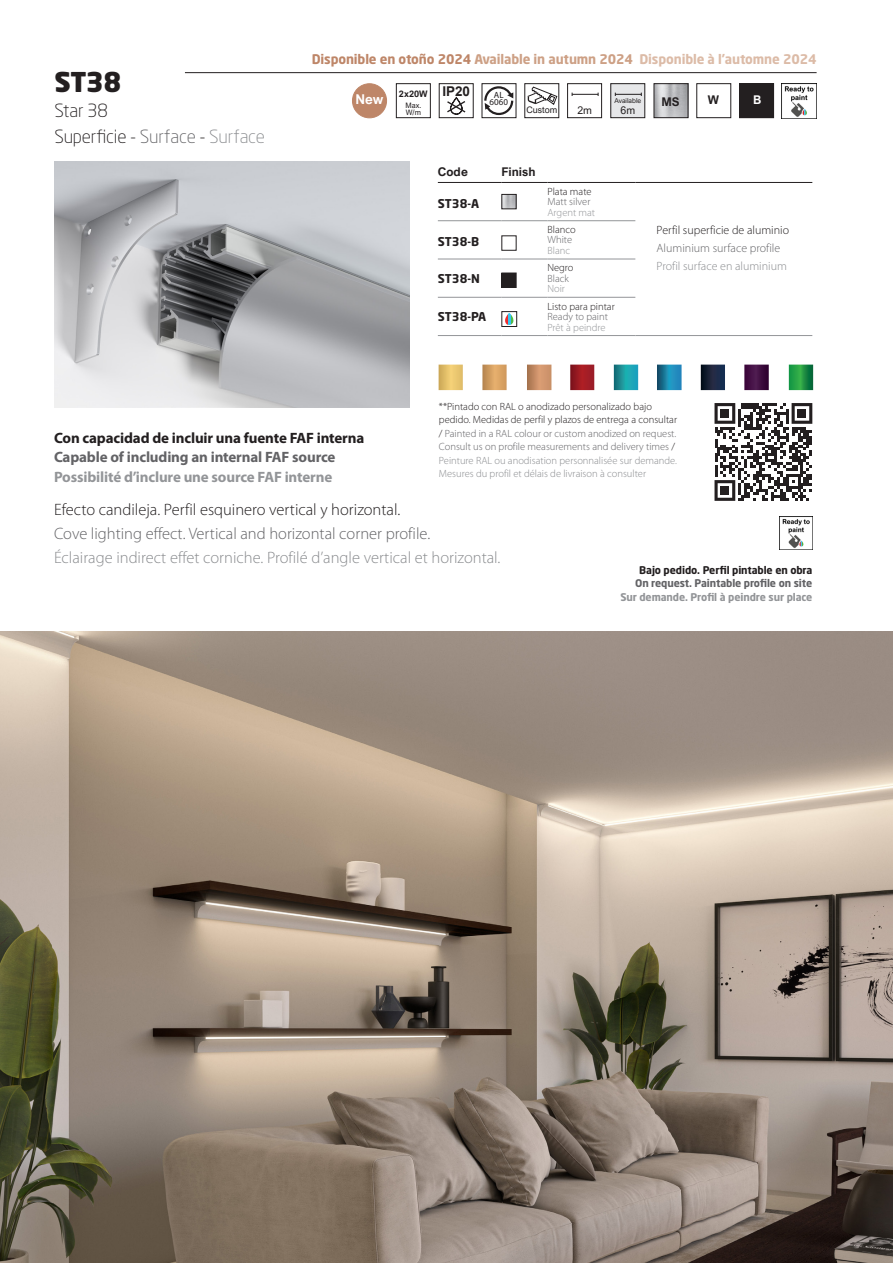
<style>
.page{position:relative;width:893px;height:1263px;background:#fff}
.page>*{position:absolute;margin:0;border:0;box-sizing:border-box;transform-origin:0 0}
.t1{font:900 27px "Neo Sans Std";color:#231f20}
.t2{font:300 18px "Neo Sans Std";letter-spacing:-.01em;color:#231f20}
.CAST_8_pt_myriad_light{font:300 16.5px "Myriad Pro";color:#8a8c8f}
.CAST_8_pt_myriad_light-2{font:300 16.5px "Myriad Pro";color:#636366}
.CAST_8_pt_myriad_light-3{font:300 16.5px "Myriad Pro";color:#231f20}
.t3{font:700 15px "Myriad Pro";letter-spacing:-.01em;color:#231f20}
.t4{font:700 15px "Myriad Pro";letter-spacing:-.01em;color:#939598}
.t5{font:700 15px "Myriad Pro";letter-spacing:-.01em;color:#636366}
.t6{font:700 13.5px "Arial";color:#231f20}
.t7{font:700 13.5px "Arial Nova";color:#fff}
.t8{font:700 13.2px "Neo Sans Std";letter-spacing:-.01em;color:#dcbba7}
.CAST_8_pt_myriad_light-4{font:300 12px "Myriad Pro";color:#231f20}
.REFERENCIA_22{font:700 12px "Neo Sans Std";color:#231f20}
.FR_8_pt_myriad_light{font:300 12px "Myriad Pro";color:#8a8c8f}
.FR_8_pt_myriad_light-2{font:300 12px "Myriad Pro";color:#636366}
.Cos_de_text_negreta{font:700 12px "Arial Nova";color:#231f20}
.t9{font:700 12px "Arial Nova";color:#fff}
.CAST_8_pt_myriad_light-5{font:300 10.5px/13.5px "Myriad Pro";color:#231f20}
.Cos_de_text_normal{font:300 10.5px "Myriad Pro";color:#231f20}
.t10{font:700 10.5px "Neo Sans Std";letter-spacing:-.01em;color:#939598}
.t11{font:700 10.5px "Neo Sans Std";letter-spacing:-.01em;color:#636366}
.Cos_de_text_normal-2{font:300 10.5px "Myriad Pro";color:#636366}
.t12{font:700 10.5px "Neo Sans Std";letter-spacing:-.01em;color:#231f20}
.Cos_de_text_normal-3{font:300 10.5px "Myriad Pro";color:#939598}
.t13{font:10.5px "Arial Nova";color:#231f20}
.t14{font:9px/7.5px "Myriad Pro";color:#231f20;text-align:center}
.t15{font:9px "Arial Nova";color:#231f20}
.t16{font:700 9px "Arial Nova";color:#231f20}
.t17{font:7.5px "Arial Nova";color:#231f20}
.t18{font:6.75px "Arial Nova";color:#231f20}
.s1{color:#636366}
.s2{color:#8a8c8f}
.s3{color:#be8668}
.s4{color:#cda085}
</style>
<div class="page">
<hr style="left:185px;top:72px;width:632px;height:1px;background:#231f20">
<div style="left:396px;top:83px;width:35px;height:35px;border:1px solid #231f20"></div>
<svg style="left:447px;top:97px;width:19px;height:18px"></svg>
<div style="left:439px;top:83px;width:34px;height:35px;border:1px solid #231f20"></div>
<svg style="left:484px;top:86px;width:30px;height:30px"></svg>
<div style="left:482px;top:83px;width:34px;height:35px;border:1px solid #231f20"></div>
<div style="left:524px;top:83px;width:35px;height:35px;border:1px solid #231f20"></div>
<svg style="left:527px;top:87px;width:30px;height:18px"></svg>
<div style="left:567px;top:83px;width:35px;height:35px;border:1px solid #231f20"></div>
<svg style="left:572px;top:93px;width:27px;height:3px"></svg>
<div style="left:611px;top:84px;width:34px;height:34px;background:#e6e7e9"></div>
<div style="left:610px;top:83px;width:35px;height:35px;border:1px solid #231f20"></div>
<svg style="left:615px;top:93px;width:27px;height:3px"></svg>
<img style="left:656px;top:85px;width:30px;height:31px">
<div style="left:654px;top:83px;width:34px;height:35px;border:1px solid #231f20"></div>
<div style="left:696px;top:83px;width:35px;height:35px;border:1px solid #231f20"></div>
<div style="left:740px;top:84px;width:34px;height:34px;background:#231f20"></div>
<div style="left:739px;top:83px;width:35px;height:35px;border:1px solid #231f20"></div>
<img style="left:438px;top:364px;width:376px;height:27px">
<svg style="left:714px;top:403px;width:98px;height:98px"></svg>
<div style="left:720px;top:409px;width:9px;height:9px;background:#231f20"></div>
<div style="left:797px;top:409px;width:9px;height:9px;background:#231f20"></div>
<div style="left:720px;top:486px;width:9px;height:9px;background:#231f20"></div>
<div style="left:352px;top:84px;width:35px;height:34px;background:#be8668;border-radius:50%"></div>
<div style="left:352px;top:83px;width:35px;height:35px;border:1px solid #be8668;border-radius:50%"></div>
<img style="left:0;top:631px;width:893px;height:632px">
<hr style="left:438px;top:182px;width:64px;height:1px;background:#231f20">
<hr style="left:502px;top:182px;width:45px;height:1px;background:#231f20">
<hr style="left:547px;top:182px;width:88px;height:1px;background:#231f20">
<hr style="left:635px;top:182px;width:177px;height:1px;background:#231f20">
<hr style="left:438px;top:220px;width:64px;height:1px;background:#939598">
<hr style="left:502px;top:220px;width:45px;height:1px;background:#939598">
<hr style="left:547px;top:220px;width:88px;height:1px;background:#939598">
<hr style="left:438px;top:259px;width:64px;height:1px;background:#939598">
<hr style="left:502px;top:259px;width:45px;height:1px;background:#939598">
<hr style="left:547px;top:259px;width:88px;height:1px;background:#939598">
<hr style="left:438px;top:297px;width:64px;height:1px;background:#939598">
<hr style="left:502px;top:297px;width:45px;height:1px;background:#939598">
<hr style="left:547px;top:297px;width:88px;height:1px;background:#939598">
<hr style="left:438px;top:335px;width:64px;height:1px;background:#939598">
<hr style="left:502px;top:335px;width:45px;height:1px;background:#939598">
<hr style="left:547px;top:335px;width:88px;height:1px;background:#939598">
<hr style="left:635px;top:335px;width:177px;height:1px;background:#939598">
<img style="left:504px;top:196px;width:10px;height:11px">
<div style="left:502px;top:194px;width:14px;height:15px;border:1px solid #231f20"></div>
<div style="left:502px;top:273px;width:14px;height:14px;background:#231f20"></div>
<div style="left:502px;top:273px;width:14px;height:15px;border:1px solid #231f20"></div>
<svg style="left:505px;top:313px;width:9px;height:12px"></svg>
<div style="left:502px;top:311px;width:15px;height:16px;border:1px solid #231f20"></div>
<img style="left:54px;top:161px;width:356px;height:247px">
<img style="left:782px;top:83px;width:35px;height:35px">
<img style="left:779px;top:517px;width:33px;height:33px">
<p class="t1" style="left:55px;top:65px;width:68px">ST38</p>
<p class="t2" style="left:54px;top:100px;width:55px">Star 38</p>
<p class="t2" style="left:54px;top:126px;width:212px">Superficie - <span class="s1">Surface</span> - <span class="s2">Surface</span></p>
<p class="t8" style="left:312px;top:51px;width:506px"><span class="s3">Disponible en otoño 2024</span> <span class="s4">Available in autumn 2024</span> Disponible à l'automne 2024</p>
<p class="t7" style="left:356px;top:92px;width:29px">New</p>
<p class="t16" style="left:399px;top:89px;width:30px">2x20W</p>
<p class="t17" style="left:405px;top:101px;width:17px">Max.</p>
<p class="t17" style="left:406px;top:108px;width:17px">W/m</p>
<p class="t6" style="left:442px;top:82px;width:29px">IP20</p>
<p class="t14" style="left:490px;top:91px;width:20px">AL<br>6060</p>
<p class="t18" style="left:614px;top:96px;width:28px">Available</p>
<p class="Cos_de_text_negreta" style="left:661px;top:95px;width:20px">MS</p>
<p class="Cos_de_text_negreta" style="left:708px;top:93px;width:13px">W</p>
<p class="t9" style="left:753px;top:93px;width:10px">B</p>
<p class="t15" style="left:526px;top:105px;width:32px">Custom</p>
<p class="t13" style="left:577px;top:104px;width:16px">2m</p>
<p class="t13" style="left:621px;top:104px;width:16px">6m</p>
<p class="Cos_de_text_negreta" style="left:438px;top:165px;width:32px">Code</p>
<p class="Cos_de_text_negreta" style="left:502px;top:165px;width:35px">Finish</p>
<p class="REFERENCIA_22" style="left:438px;top:196px;width:43px">ST38-A</p>
<p class="REFERENCIA_22" style="left:438px;top:234px;width:43px">ST38-B</p>
<p class="REFERENCIA_22" style="left:438px;top:271px;width:43px">ST38-N</p>
<p class="REFERENCIA_22" style="left:438px;top:309px;width:50px">ST38-PA</p>
<p class="Cos_de_text_normal" style="left:547px;top:185px;width:46px">Plata mate</p>
<p class="Cos_de_text_normal-2" style="left:547px;top:195px;width:45px">Matt silver</p>
<p class="Cos_de_text_normal-3" style="left:547px;top:206px;width:49px">Argent mat</p>
<p class="Cos_de_text_normal" style="left:547px;top:223px;width:30px">Blanco</p>
<p class="Cos_de_text_normal-2" style="left:547px;top:234px;width:26px">White</p>
<p class="Cos_de_text_normal-3" style="left:547px;top:244px;width:24px">Blanc</p>
<p class="Cos_de_text_normal" style="left:547px;top:261px;width:27px">Negro</p>
<p class="Cos_de_text_normal-2" style="left:547px;top:272px;width:23px">Black</p>
<p class="Cos_de_text_normal-3" style="left:547px;top:282px;width:19px">Noir</p>
<p class="Cos_de_text_normal" style="left:547px;top:300px;width:69px">Listo para pintar</p>
<p class="Cos_de_text_normal-2" style="left:547px;top:310px;width:62px">Ready to paint</p>
<p class="Cos_de_text_normal-3" style="left:547px;top:321px;width:60px">Prêt à peindre</p>
<p class="CAST_8_pt_myriad_light-4" style="left:657px;top:223px;width:134px">Perfil superficie de aluminio</p>
<p class="FR_8_pt_myriad_light-2" style="left:657px;top:241px;width:125px">Aluminium surface profile</p>
<p class="FR_8_pt_myriad_light" style="left:657px;top:259px;width:132px">Profil surface en aluminium</p>
<p class="t3" style="left:54px;top:428px;width:312px">Con capacidad de incluir una fuente FAF interna</p>
<p class="t5" style="left:54px;top:447px;width:283px">Capable of including an internal FAF source</p>
<p class="t4" style="left:54px;top:467px;width:280px">Possibilité d’inclure une source FAF interne</p>
<p class="CAST_8_pt_myriad_light-5" style="left:439px;top:399px;width:240px">**Pintado con RAL o anodizado personalizado bajo pedido. Medidas de perfil y plazos de entrega a consultar / <span class="s1">Painted in a RAL colour or custom anodized on request.<br>Consult us on profile measurements and delivery times</span> / <span class="s2">Peinture RAL ou anodisation personnalisée sur demande.<br>Mesures du profil et délais de livraison à consulter</span></p>
<p class="CAST_8_pt_myriad_light-3" style="left:54px;top:500px;width:348px">Efecto candileja. Perfil esquinero vertical y horizontal.</p>
<p class="CAST_8_pt_myriad_light-2" style="left:54px;top:524px;width:378px">Cove lighting effect. Vertical and horizontal corner profile.</p>
<p class="CAST_8_pt_myriad_light" style="left:54px;top:548px;width:448px">Éclairage indirect effet corniche. Profilé d’angle vertical et horizontal.</p>
<p class="t12" style="left:639px;top:563px;width:175px">Bajo pedido. Perfil pintable en obra</p>
<p class="t11" style="left:635px;top:577px;width:179px">On request. Paintable profile on site</p>
<p class="t10" style="left:620px;top:590px;width:193px">Sur demande. Profil à peindre sur place</p>
</div>
